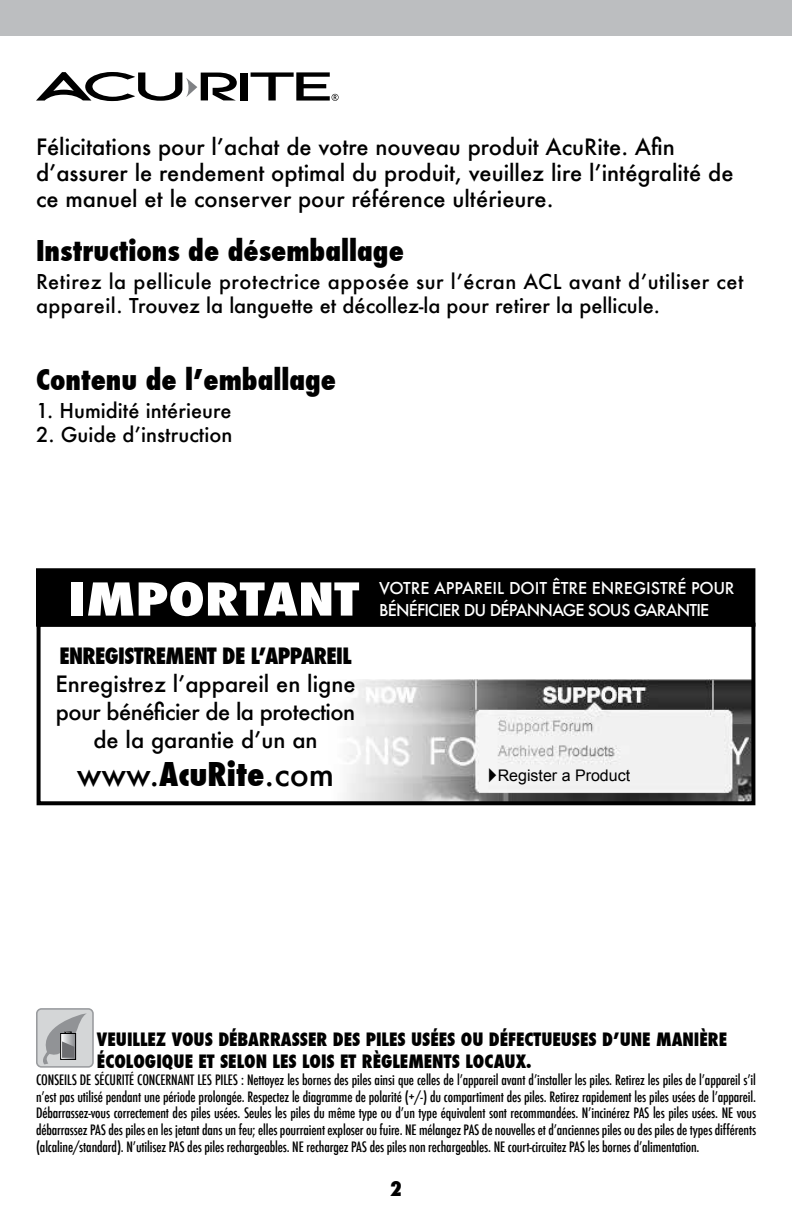
<style>
.page{position:relative;width:792px;height:1224px;background:#fff}
.page>*{position:absolute;margin:0;border:0;box-sizing:border-box;transform-origin:0 0}
.t1{font:800 condensed 44px "Futura";color:#fff;scale:1.3 1}
.t2{font:500 32px "Futura";color:#000}
.t3{font:800 condensed 28px "Futura";color:#000}
.t4{font:500 22px/28px "Futura";color:#000}
.t5{font:500 20px/24px "Futura";letter-spacing:.01em;color:#000}
.t6{font:800 condensed 20px "Futura";color:#000}
.t7{font:800 condensed 18px "Futura";color:#000}
.t8{font:500 16px/22px "Futura";letter-spacing:-.045em;color:#fff}
.t9{font:16px "Arial";color:#000}
.t10{font:500 condensed 14px/16.8px "Futura";letter-spacing:-.01em;color:#000;text-align:justify}
.s1{font-weight:800;font-stretch:condensed}
.s2{font-size:20px}
</style>
<div class="page">
<div style="left:0;top:0;width:792px;height:36px;background:#bcbec0"></div>
<div style="left:38px;top:570px;width:715px;height:55px;background:#000"></div>
<div style="left:36px;top:568px;width:719px;height:59px;border:4px solid #000"></div>
<img style="left:346px;top:679px;width:404px;height:121px">
<div style="left:37px;top:623px;width:718px;height:182px;border:4px solid #000"></div>
<div style="left:240px;top:73px;width:8px;height:27px;background:#000"></div>
<svg style="left:36px;top:72px;width:201px;height:29px"></svg>
<svg style="left:251px;top:72px;width:88px;height:29px"></svg>
<div style="left:37px;top:1009px;width:56px;height:58px;background:#d4d6d7;border-radius:5px"></div>
<div style="left:36px;top:1008px;width:58px;height:60px;border:2px solid #999b9e;border-radius:5px"></div>
<svg style="left:38px;top:1013px;width:49px;height:51px"></svg>
<p class="t4" style="left:36px;top:134px;width:699px;line-height:26px">Félicitations pour l’achat de votre nouveau produit AcuRite. Afin d’assurer le rendement optimal du produit, veuillez lire l’intégralité de ce manuel et le conserver pour référence ultérieure.</p>
<p class="t3" style="left:36px;top:231px;width:369px">Instructions de désemballage</p>
<p class="t5" style="left:36px;top:269px;width:709px">Retirez la pellicule protectrice apposée sur l’écran ACL avant d’utiliser cet appareil. Trouvez la languette et décollez-la pour retirer la pellicule.</p>
<p class="t3" style="left:36px;top:361px;width:302px">Contenu de l’emballage</p>
<p class="t5" style="left:36px;top:399px;width:197px">1. Humidité intérieure</p>
<p class="t5" style="left:36px;top:423px;width:198px">2. Guide d’instruction</p>
<p class="t1" style="left:68px;top:569px;width:225px">IMPORTANT</p>
<p class="t8" style="left:379px;top:577px;width:357px">VOTRE APPAREIL DOIT ÊTRE ENREGISTRÉ POUR<br>BÉNÉFICIER DU DÉPANNAGE SOUS GARANTIE</p>
<p class="t4" style="left:55px;top:642px;width:302px;text-align:center"><span class="s1">ENREGISTREMENT DE L’APPAREIL<br></span>Enregistrez l’appareil en ligne pour bénéficier de la protection de la garantie d’un an</p>
<p class="t2" style="left:77px;top:752px;width:259px">www.<span class="s1">AcuRite</span>.com</p>
<p class="t9" style="left:488px;top:765px;width:144px"><span class="s2">►</span>Register a Product</p>
<h5 class="t7" style="left:97px;top:1027px;width:632px">VEUILLEZ VOUS DÉBARRASSER DES PILES USÉES OU DÉFECTUEUSES D’UNE MANIÈRE</h5>
<p class="t7" style="left:97px;top:1049px;width:436px">ÉCOLOGIQUE ET SELON LES LOIS ET RÈGLEMENTS LOCAUX.</p>
<p class="t10" style="left:36px;top:1071px;width:722px">CONSEILS DE SÉCURITÉ CONCERNANT LES PILES : Nettoyez les bornes des piles ainsi que celles de l’appareil avant d’installer les piles. Retirez les piles de l’appareil s’il n’est pas utilisé pendant une période prolongée. Respectez le diagramme de polarité (+/-) du compartiment des piles. Retirez rapidement les piles usées de l’appareil.<br>Débarrassez-vous correctement des piles usées. Seules les piles du même type ou d’un type équivalent sont recommandées. N’incinérez PAS les piles usées. NE vous débarrassez PAS des piles en les jetant dans un feu; elles pourraient exploser ou fuire. NE mélangez PAS de nouvelles et d’anciennes piles ou des piles de types différents (alcaline/standard). N’utilisez PAS des piles rechargeables. NE rechargez PAS des piles non rechargeables. NE court-circuitez PAS les bornes d’alimentation.</p>
<p class="t6" style="left:390px;top:1175px;width:14px">2</p>
</div>
